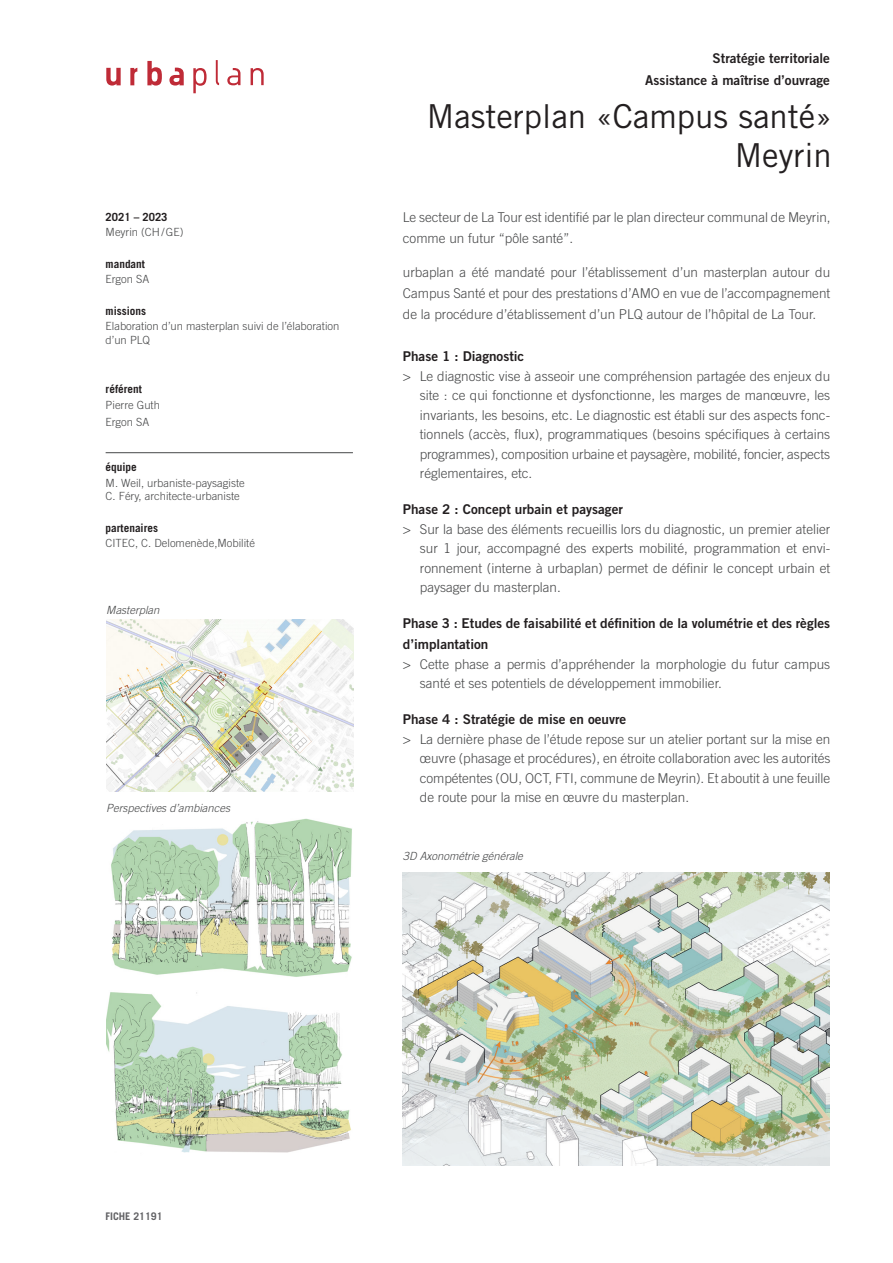
<style>
.page{position:relative;width:893px;height:1263px;background:#fff}
.page>*{position:absolute;margin:0;border:0;box-sizing:border-box;transform-origin:0 0}
.droite_-_titre_2_fiche{font:33px "Trade Gothic LT Std";color:#231f20}
.droite_-_texte_light{font:300 13.5px/19.5px "Trade Gothic LT Std";color:#464748;text-align:justify}
.droite_-_sous-titre_gras{font:13.5px/21px "Trade Gothic LT Std Bd 2";color:#231f20}
.droite_-_titre_1_theme_s{font:13.5px/22.5px "Trade Gothic LT Std Bd 2";color:#231f20;text-align:right}
.gauche_-_texte_light{font:300 11.25px/13.5px "Trade Gothic LT Std";color:#464748}
.legende_image_light_oblique{font:italic 300 11.25px "Trade Gothic LT Std";color:#464748}
.gauche_-_titre_gras{font:700 11.25px "Trade Gothic LT Std";color:#231f20}
.gauche_-_titre_gras_avec_filet__mandat{font:700 11.25px "Trade Gothic LT Std";color:#231f20}
.t1{font:700 10.5px "Trade Gothic LT Std";color:#616164}
</style>
<div class="page">
<svg style="left:106px;top:68px;width:15px;height:18px"></svg>
<svg style="left:130px;top:68px;width:7px;height:17px"></svg>
<svg style="left:147px;top:61px;width:15px;height:25px"></svg>
<svg style="left:169px;top:68px;width:15px;height:18px"></svg>
<svg style="left:193px;top:68px;width:14px;height:25px"></svg>
<svg style="left:216px;top:60px;width:3px;height:25px"></svg>
<svg style="left:227px;top:68px;width:13px;height:17px"></svg>
<svg style="left:251px;top:68px;width:13px;height:17px"></svg>
<hr style="left:106px;top:452px;width:247px;height:1px;background:#464748">
<img style="left:403px;top:872px;width:426px;height:293px">
<img style="left:107px;top:620px;width:247px;height:172px">
<img style="left:106px;top:992px;width:245px;height:161px">
<img style="left:111px;top:818px;width:241px;height:159px">
<p class="gauche_-_titre_gras" style="left:106px;top:210px;width:63px">2021 – 2023</p>
<p class="gauche_-_texte_light" style="left:106px;top:225px;width:79px">Meyrin (CH/GE)</p>
<p class="gauche_-_titre_gras" style="left:106px;top:257px;width:41px">mandant</p>
<p class="gauche_-_texte_light" style="left:106px;top:272px;width:45px">Ergon SA</p>
<p class="gauche_-_titre_gras" style="left:106px;top:304px;width:42px">missions</p>
<p class="gauche_-_texte_light" style="left:106px;top:319px;width:235px">Elaboration d’un masterplan suivi de l’élaboration d’un PLQ</p>
<p class="gauche_-_titre_gras" style="left:106px;top:382px;width:38px">référent</p>
<p class="gauche_-_texte_light" style="left:106px;top:398px;width:56px">Pierre Guth</p>
<p class="gauche_-_texte_light" style="left:106px;top:415px;width:45px">Ergon SA</p>
<p class="gauche_-_titre_gras_avec_filet__mandat" style="left:106px;top:460px;width:33px">équipe</p>
<p class="gauche_-_texte_light" style="left:106px;top:476px;width:141px">M. Weil, urbaniste-paysagiste<br>C. Féry, architecte-urbaniste</p>
<p class="gauche_-_titre_gras" style="left:106px;top:521px;width:54px">partenaires</p>
<p class="gauche_-_texte_light" style="left:106px;top:536px;width:151px">CITEC, C. Delomenède,Mobilité</p>
<p class="legende_image_light_oblique" style="left:106px;top:603px;width:55px">Masterplan</p>
<p class="legende_image_light_oblique" style="left:106px;top:801px;width:125px">Perspectives d’ambiances</p>
<p class="droite_-_titre_1_theme_s" style="left:645px;top:46px;width:186px">Stratégie territoriale<br>Assistance à maîtrise d’ouvrage</p>
<p class="droite_-_titre_2_fiche" style="left:427px;top:96px;width:407px">Masterplan «Campus santé»</p>
<p class="droite_-_titre_2_fiche" style="left:735px;top:135px;width:99px">Meyrin</p>
<p class="droite_-_texte_light" style="left:403px;top:207px;width:429px;line-height:21px">Le secteur de La Tour est identifié par le plan directeur communal de Meyrin, comme un futur “pôle santé”.</p>
<p class="droite_-_texte_light" style="left:403px;top:262px;width:429px;line-height:21px">urbaplan a été mandaté pour l’établissement d’un masterplan autour du Campus Santé et pour des prestations d’AMO en vue de l’accompagnement de la procédure d’établissement d’un PLQ autour de l’hôpital de La Tour.</p>
<p class="droite_-_sous-titre_gras" style="left:403px;top:346px;width:123px">Phase 1 : Diagnostic</p>
<p class="droite_-_texte_light" style="left:420px;top:366px;width:412px;text-indent:-17px">&gt; Le diagnostic vise à asseoir une compréhension partagée des enjeux du site : ce qui fonctionne et dysfonctionne, les marges de manœuvre, les invariants, les besoins, etc. Le diagnostic est établi sur des aspects fonc&shy;tionnels (accès, flux), programmatiques (besoins spécifiques à certains programmes), composition urbaine et paysagère, mobilité, foncier, aspects réglementaires, etc.</p>
<p class="droite_-_sous-titre_gras" style="left:403px;top:499px;width:222px">Phase 2 : Concept urbain et paysager</p>
<p class="droite_-_texte_light" style="left:420px;top:519px;width:412px;text-indent:-17px">&gt; Sur la base des éléments recueillis lors du diagnostic, un premier atelier sur 1 jour, accompagné des experts mobilité, programmation et envi&shy;ronnement (interne à urbaplan) permet de définir le concept urbain et paysager du masterplan.</p>
<p class="droite_-_sous-titre_gras" style="left:403px;top:613px;width:429px">Phase 3 : Etudes de faisabilité et définition de la volumétrie et des règles d’implantation</p>
<p class="droite_-_texte_light" style="left:420px;top:654px;width:412px;text-indent:-17px">&gt; Cette phase a permis d’appréhender la morphologie du futur campus santé et ses potentiels de développement immobilier.</p>
<p class="droite_-_sous-titre_gras" style="left:403px;top:708px;width:225px">Phase 4 : Stratégie de mise en oeuvre</p>
<p class="droite_-_texte_light" style="left:420px;top:729px;width:412px;text-indent:-17px">&gt; La dernière phase de l’étude repose sur un atelier portant sur la mise en œuvre (phasage et procédures), en étroite collaboration avec les autorités compétentes (OU, OCT, FTI, commune de Meyrin). Et aboutit à une feuille de route pour la mise en œuvre du masterplan.</p>
<p class="legende_image_light_oblique" style="left:403px;top:849px;width:122px">3D Axonométrie générale</p>
<p class="t1" style="left:105px;top:1210px;width:59px">FICHE 21191</p>
</div>
